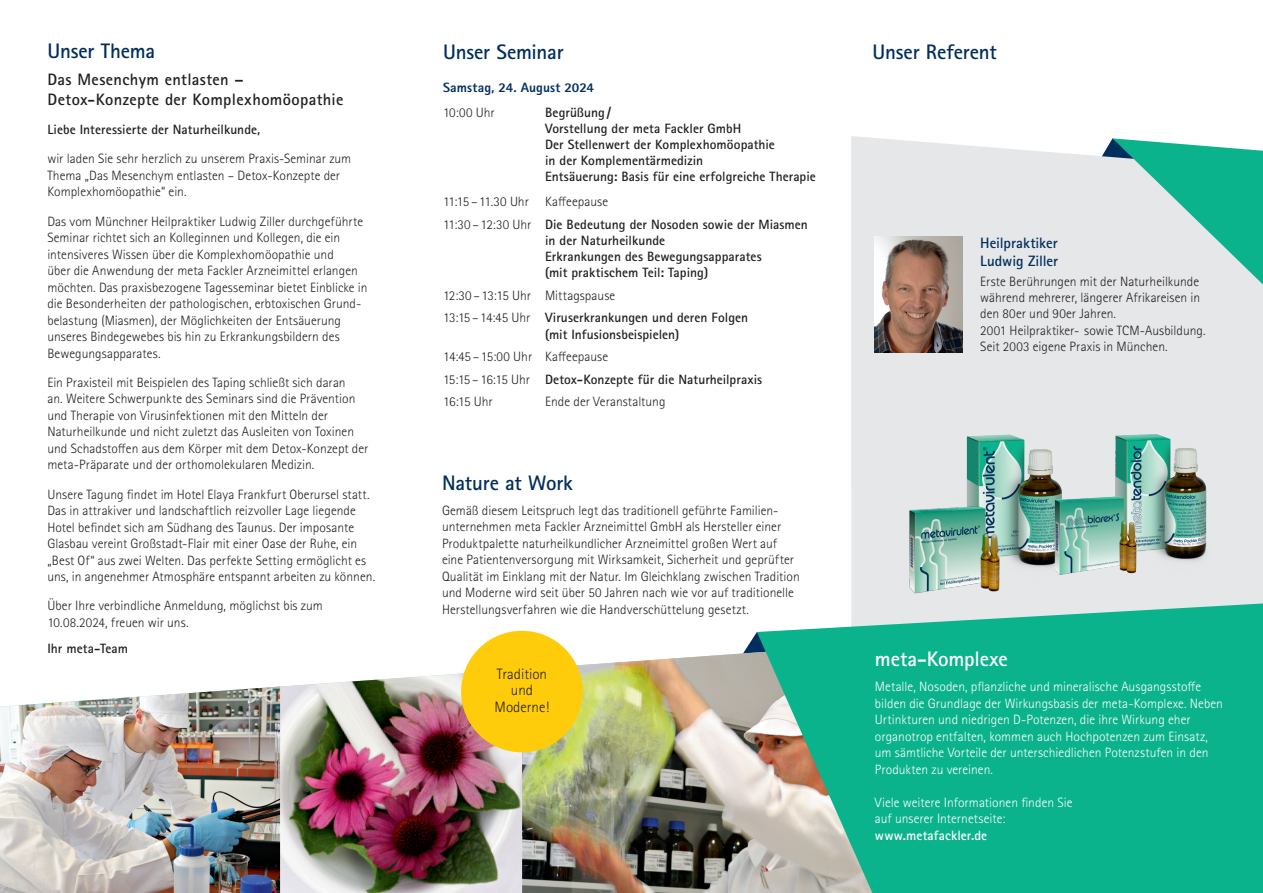
<style>
.page{position:relative;width:1263px;height:893px;background:#fff}
.page>*{position:absolute;margin:0;border:0;box-sizing:border-box;transform-origin:0 0}
.t1{font:700 21px "Rotis Sans Serif Std";letter-spacing:-.01em;color:#002e5e}
.t2{font:700 21px "Rotis Sans Serif Std";letter-spacing:-.01em;color:#fff}
.t3{font:700 16.5px/19.8px "Rotis Sans Serif Std";letter-spacing:.02em;color:#231f20}
.t4{font:700 15px/18px "Rotis Sans Serif Std";letter-spacing:-.005em;color:#002e5e}
.t5{font:300 15px/16.5px "Rotis Sans Serif Std";color:#231f20;text-align:center}
.t6{font:300 13.5px/16.5px "Rotis Sans Serif Std";color:#231f20}
.t7{font:300 13.5px/16.5px "Rotis Sans Serif Std";color:#fff}
.t8{font:700 13.5px/16.2px "Rotis Sans Serif Std";color:#231f20}
.t9{font:800 13.5px "Rotis Sans Serif Std";letter-spacing:.01em;color:#002e5e}
.t10{font:700 13.5px "Rotis Sans Serif Std";letter-spacing:.01em;color:#fff}
.s1{font-weight:700}
</style>
<div class="page">
<div style="left:851px;top:136px;width:412px;height:467px;background:#e6e7e9"></div>
<img style="left:275px;top:673px;width:247px;height:220px">
<img style="left:0;top:687px;width:280px;height:206px">
<img style="left:522px;top:646px;width:235px;height:247px">
<svg style="left:1087px;top:138px;width:176px;height:159px;background:#96d3c7"></svg>
<svg style="left:757px;top:603px;width:506px;height:290px;background:#2ab694"></svg>
<div style="left:461px;top:631px;width:122px;height:121px;background:#fecc0b;border-radius:50%"></div>
<img style="left:874px;top:237px;width:88px;height:115px">
<img style="left:1085px;top:421px;width:144px;height:151px">
<img style="left:935px;top:421px;width:129px;height:157px">
<img style="left:892px;top:496px;width:120px;height:104px">
<img style="left:1039px;top:487px;width:108px;height:94px">
<h1 class="t1" style="left:47px;top:38px;width:109px">Unser Thema</h1>
<p class="t3" style="left:47px;top:69px;width:298px">Das Mesenchym entlasten –<br>Detox-Konzepte der Komplexhomöopathie</p>
<p class="t8" style="left:47px;top:121px;width:214px">Liebe Interessierte der Naturheilkunde,</p>
<p class="t6" style="left:47px;top:151px;width:305px">wir laden Sie sehr herzlich zu unserem Praxis-Seminar zum<br>Thema „Das Mesenchym entlasten – Detox-Konzepte der<br>Komplexhomöopathie“ ein.</p>
<p class="t6" style="left:47px;top:213px;width:322px">Das vom Münchner Heilpraktiker Ludwig Ziller durchgeführte Seminar richtet sich an Kolleginnen und Kollegen, die ein intensiveres Wissen über die Komplexhomöopathie und<br>über die Anwendung der meta Fackler Arzneimittel erlangen möchten. Das praxisbezogene Tagesseminar bietet Einblicke in die Besonderheiten der pathologischen, erbtoxischen Grund&shy;belastung (Miasmen), der Möglichkeiten der Entsäuerung unseres Bindegewebes bis hin zu Erkrankungsbildern des Bewegungsapparates.</p>
<p class="t6" style="left:47px;top:374px;width:323px">Ein Praxisteil mit Beispielen des Taping schließt sich daran<br>an. Weitere Schwerpunkte des Seminars sind die Prävention und Therapie von Virusinfektionen mit den Mitteln der Naturheilkunde und nicht zuletzt das Ausleiten von Toxinen und Schadstoffen aus dem Körper mit dem Detox-Konzept der meta-Präparate und der orthomolekularen Medizin.</p>
<p class="t6" style="left:47px;top:486px;width:329px">Unsere Tagung findet im Hotel Elaya Frankfurt Oberursel statt.<br>Das in attrakiver und landschaftlich reizvoller Lage liegende Hotel befindet sich am Südhang des Taunus. Der imposante Glasbau vereint Großstadt-Flair mit einer Oase der Ruhe, ein „Best Of“ aus zwei Welten. Das perfekte Setting ermöglicht es uns, in angenehmer Atmosphäre entspannt arbeiten zu können.</p>
<p class="t6" style="left:47px;top:598px;width:277px">Über Ihre verbindliche Anmeldung, möglichst bis zum<br>10.08.2024, freuen wir uns.</p>
<p class="t8" style="left:47px;top:640px;width:82px">Ihr meta-Team</p>
<h1 class="t1" style="left:443px;top:38px;width:122px">Unser Seminar</h1>
<p class="t9" style="left:443px;top:79px;width:152px">Samstag, 24. August 2024</p>
<p class="t6" style="left:443px;top:104px;width:53px">10:00 Uhr</p>
<p class="t8" style="left:545px;top:104px;width:272px">Begrüßung /<br>Vorstellung der meta Fackler GmbH<br>Der Stellenwert der Komplexhomöopathie<br>in der Komplementärmedizin<br>Entsäuerung: Basis für eine erfolgreiche Therapie</p>
<p class="t6" style="left:443px;top:190px;width:366px;line-height:22.5px">11:15 – 11.30 Uhr Kaffeepause<br>11:30 – 12:30 Uhr <span class="s1">Die Bedeutung der Nosoden sowie der Miasmen</span></p>
<p class="t8" style="left:545px;top:232px;width:218px">in der Naturheilkunde<br>Erkrankungen des Bewegungsapparates (mit praktischem Teil: Taping)</p>
<p class="t6" style="left:443px;top:284px;width:307px;line-height:22.5px">12:30 – 13:15 Uhr Mittagspause<br>13:15 – 14:45 Uhr <span class="s1">Viruserkrankungen und deren Folgen</span></p>
<p class="t8" style="left:545px;top:326px;width:136px">(mit Infusionsbeispielen)</p>
<p class="t6" style="left:443px;top:346px;width:321px;line-height:22.5px">14:45 – 15:00 Uhr Kaffeepause<br>15:15 – 16:15 Uhr <span class="s1">Detox-Konzepte für die Naturheilpraxis<br></span>16:15 Uhr</p>
<p class="t6" style="left:545px;top:394px;width:122px">Ende der Veranstaltung</p>
<h1 class="t1" style="left:442px;top:469px;width:132px">Nature at Work</h1>
<p class="t6" style="left:442px;top:502px;width:359px">Gemäß diesem Leitspruch legt das traditionell geführte Familien&shy;unternehmen meta Fackler Arzneimittel GmbH als Hersteller einer Produktpalette naturheilkundlicher Arzneimittel großen Wert auf eine Patientenversorgung mit Wirksamkeit, Sicherheit und geprüfter Qualität im Einklang mit der Natur. Im Gleichklang zwischen Tradition und Moderne wird seit über 50 Jahren nach wie vor auf traditionelle Herstellungsverfahren wie die Handverschüttelung gesetzt.</p>
<p class="t5" style="left:495px;top:666px;width:56px">Tradition und<br>Moderne!</p>
<h1 class="t1" style="left:872px;top:38px;width:126px">Unser Referent</h1>
<p class="t4" style="left:980px;top:233px;width:80px">Heilpraktiker<br>Ludwig Ziller</p>
<p class="t6" style="left:980px;top:274px;width:227px">Erste Berührungen mit der Naturheilkunde während mehrerer, längerer Afrikareisen in den 80er und 90er Jahren.<br>2001 Heilpraktiker- sowie TCM-Ausbildung.<br>Seit 2003 eigene Praxis in München.</p>
<h1 class="t2" style="left:875px;top:646px;width:134px">meta-Komplexe</h1>
<p class="t7" style="left:875px;top:679px;width:349px">Metalle, Nosoden, pflanzliche und mineralische Ausgangsstoffe bilden die Grundlage der Wirkungsbasis der meta-Komplexe. Neben Urtinkturen und niedrigen D-Potenzen, die ihre Wirkung eher organotrop entfalten, kommen auch Hochpotenzen zum Einsatz, um sämtliche Vorteile der unterschiedlichen Potenzstufen in den Produkten zu vereinen.</p>
<p class="t7" style="left:875px;top:794px;width:199px">Viele weitere Informationen finden Sie auf unserer Internetseite:</p>
<p class="t10" style="left:875px;top:826px;width:114px">www.metafackler.de</p>
</div>
